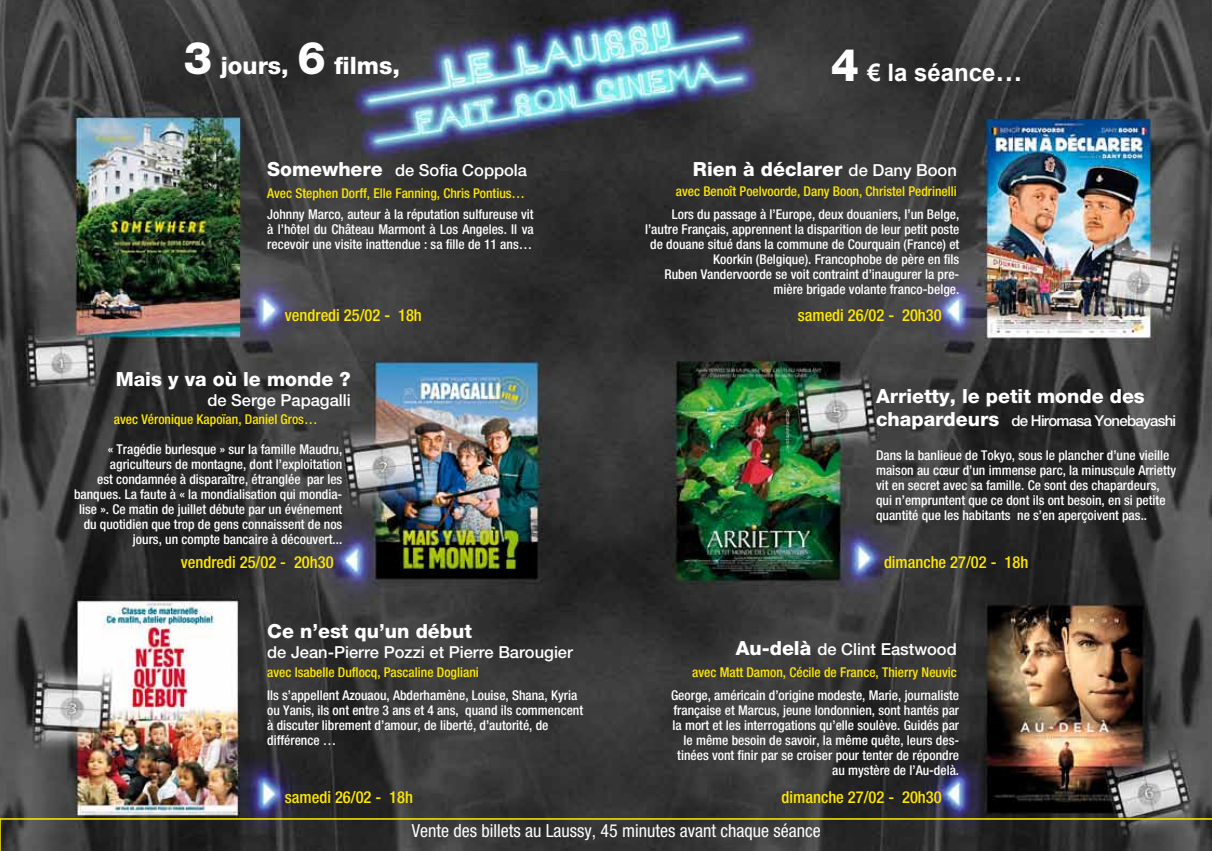
<style>
.page{position:relative;width:1212px;height:851px;background:#fff}
.page>*{position:absolute;margin:0;border:0;box-sizing:border-box;transform-origin:0 0}
.t1{font:800 24px "Helvetica Neue";color:#fff}
.t2{font:700 24px "Arial";color:#fff}
.t3{font:800 19.5px "Helvetica Neue";color:#fff}
.t4{font:condensed 18px "Helvetica Neue";color:#fff}
.t5{font:500 condensed 16.5px "Helvetica Neue";color:#ffe700}
.t6{font:500 16.5px "Helvetica Neue";color:#fff}
.t7{font:500 15px "Helvetica Neue";letter-spacing:-.05em;color:#fff}
.t8{font:500 condensed 13.5px/15px "Helvetica Neue";color:#fff;text-align:right}
.t9{font:500 condensed 13.5px "Helvetica Neue";color:#ffe700}
.s1{font-size:45px}
.s2{font-family:"Helvetica Neue";font-weight:800;font-size:45px}
.s3{font-size:27px}
.s4{font-weight:800;font-size:19.5px}
.s5{font-weight:500;font-size:16.5px}
</style>
<div class="page">
<img style="left:0;top:0;width:1212px;height:818px">
<svg style="left:0;top:818px;width:1212px;height:32px;background:#3b3a2f"></svg>
<h1 class="t1" style="left:184px;top:51px;width:218px"><span class="s1">3</span> jours, <span class="s1">6</span> films,</h1>
<h1 class="t2" style="left:831px;top:57px;width:193px"><span class="s2">4</span> € la séance<span class="s3">…</span></h1>
<p class="t6" style="left:267px;top:160px;width:261px"><span class="s4">Somewhere</span> de Sofia Coppola</p>
<p class="t9" style="left:267px;top:185px;width:259px">Avec Stephen Dorff, Elle Fanning, Chris Pontius…</p>
<h2 class="t3" style="left:693px;top:157px;width:265px">Rien à déclarer <span class="s5">de Dany Boon</span></h2>
<p class="t9" style="left:676px;top:183px;width:282px">avec Benoît Poelvoorde, Dany Boon, Christel Pedrinelli</p>
<p class="t8" style="left:267px;top:206px;width:268px;text-align:justify">Johnny Marco, auteur à la réputation sulfureuse vit à l’hôtel du Château Marmont à Los Angeles. Il va recevoir une visite inattendue : sa fille de 11 ans…</p>
<p class="t8" style="left:645px;top:206px;width:316px">Lors du passage à l’Europe, deux douaniers, l’un Belge, l’autre Français, apprennent la disparition de leur petit poste de douane situé dans la commune de Courquain (France) et Koorkin (Belgique). Francophobe de père en fils<br>Ruben Vandervoorde se voit contraint d’inaugurer la pre&shy;mière brigade volante franco-belge.</p>
<p class="t5" style="left:285px;top:305px;width:138px">vendredi 25/02 - 18h</p>
<h2 class="t3" style="left:116px;top:367px;width:237px">Mais y va où le monde ?</h2>
<p class="t6" style="left:207px;top:390px;width:145px">de Serge Papagalli</p>
<p class="t9" style="left:114px;top:411px;width:205px">avec Véronique Kapoïan, Daniel Gros…</p>
<p class="t8" style="left:74px;top:441px;width:270px">« Tragédie burlesque » sur la famille Maudru, agriculteurs de montagne, dont l’exploitation<br>est condamnée à disparaître, étranglée par les banques. La faute à « la mondialisation qui mondia&shy;lise ». Ce matin de juillet débute par un événement du quotidien que trop de gens connaissent de nos jours, un compte bancaire à découvert...</p>
<p class="t5" style="left:181px;top:552px;width:154px">vendredi 25/02 - 20h30</p>
<h2 class="t3" style="left:267px;top:619px;width:206px">Ce n’est qu’un début</h2>
<p class="t6" style="left:267px;top:642px;width:307px">de Jean-Pierre Pozzi et Pierre Barougier</p>
<p class="t9" style="left:267px;top:664px;width:213px">avec Isabelle Duflocq, Pascaline Dogliani</p>
<p class="t5" style="left:798px;top:305px;width:145px">samedi 26/02 - 20h30</p>
<h2 class="t3" style="left:876px;top:384px;width:270px">Arrietty, le petit monde des</h2>
<p class="t7" style="left:876px;top:411px;width:302px"><span class="s4">chapardeurs</span> de Hiromasa Yonebayashi</p>
<p class="t8" style="left:876px;top:447px;width:302px;text-align:left">Dans la banlieue de Tokyo, sous le plancher d’une vieille maison au cœur d’un immense parc, la minuscule Arrietty vit en secret avec sa famille. Ce sont des chapardeurs, qui n’empruntent que ce dont ils ont besoin, en si petite quantité que les habitants ne s’en aperçoivent pas..</p>
<p class="t5" style="left:884px;top:552px;width:146px">dimanche 27/02 - 18h</p>
<p class="t6" style="left:736px;top:639px;width:223px"><span class="s4">Au-delà</span> de Clint Eastwood</p>
<p class="t9" style="left:692px;top:664px;width:266px">avec Matt Damon, Cécile de France, Thierry Neuvic</p>
<p class="t8" style="left:267px;top:687px;width:317px;text-align:left">Ils s’appellent Azouaou, Abderhamène, Louise, Shana, Kyria ou Yanis, ils ont entre 3 ans et 4 ans, quand ils commencent à discuter librement d’amour, de liberté, d’autorité, de différence …</p>
<p class="t8" style="left:671px;top:687px;width:290px">George, américain d’origine modeste, Marie, journaliste française et Marcus, jeune londonnien, sont hantés par la mort et les interrogations qu’elle soulève. Guidés par le même besoin de savoir, la même quête, leurs des&shy;tinées vont finir par se croiser pour tenter de répondre au mystère de l’Au-delà.</p>
<p class="t5" style="left:285px;top:787px;width:130px">samedi 26/02 - 18h</p>
<p class="t5" style="left:781px;top:787px;width:162px">dimanche 27/02 - 20h30</p>
<h3 class="t4" style="left:412px;top:820px;width:410px">Vente des billets au Laussy, 45 minutes avant chaque séance</h3>
</div>
